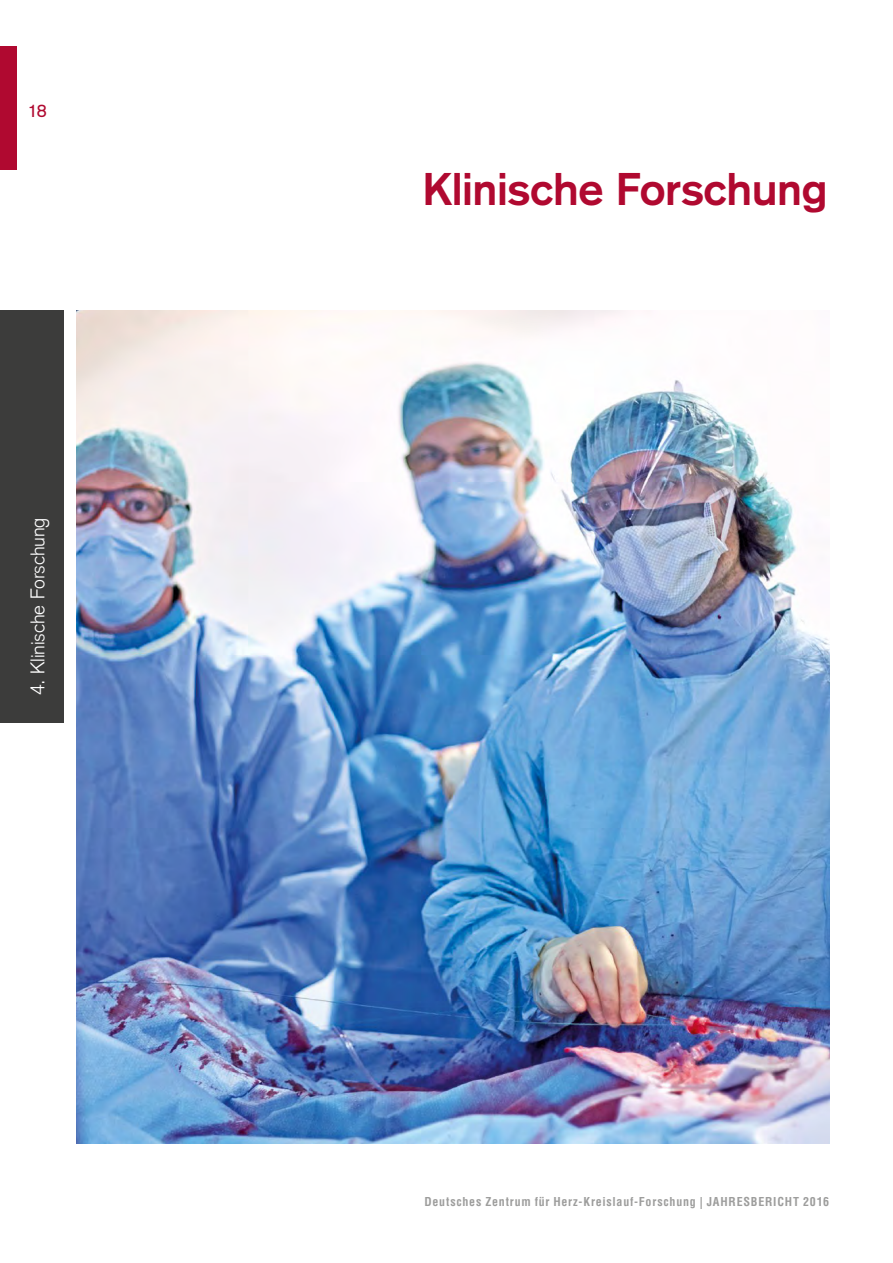
<style>
.page{position:relative;width:893px;height:1263px;background:#fff}
.page>*{position:absolute;margin:0;border:0;box-sizing:border-box;transform-origin:0 0}
.Headline_rot{font:700 45px "Akzidenz Grotesk";letter-spacing:-.01em;color:#b00930}
.t1{font:300 19.5px "Akzidenz Grotesk";letter-spacing:-.01em;color:#fff}
.t2{font:18px "Akzidenz Grotesk";color:#b00930}
.t3{font:700 condensed 12px "Helvetica LT Std";letter-spacing:.065em;color:#9d9d9c}
</style>
<div class="page">
<div style="left:0;top:47px;width:17px;height:123px;background:#b00930"></div>
<div style="left:0;top:310px;width:64px;height:413px;background:#3c3c3b"></div>
<img style="left:77px;top:310px;width:752px;height:833px">
<h3 class="t2" style="left:28px;top:101px;width:21px">18</h3>
<h2 class="t1" style="left:26px;top:695px;width:179px;rotate:-90deg">4. Klinische Forschung</h2>
<p class="Headline_rot" style="left:423px;top:163px;width:406px">Klinische Forschung</p>
<p class="t3" style="left:424px;top:1194px;width:406px">Deutsches Zentrum für Herz-Kreislauf-Forschung | JAHRESBERICHT 2016</p>
</div>
